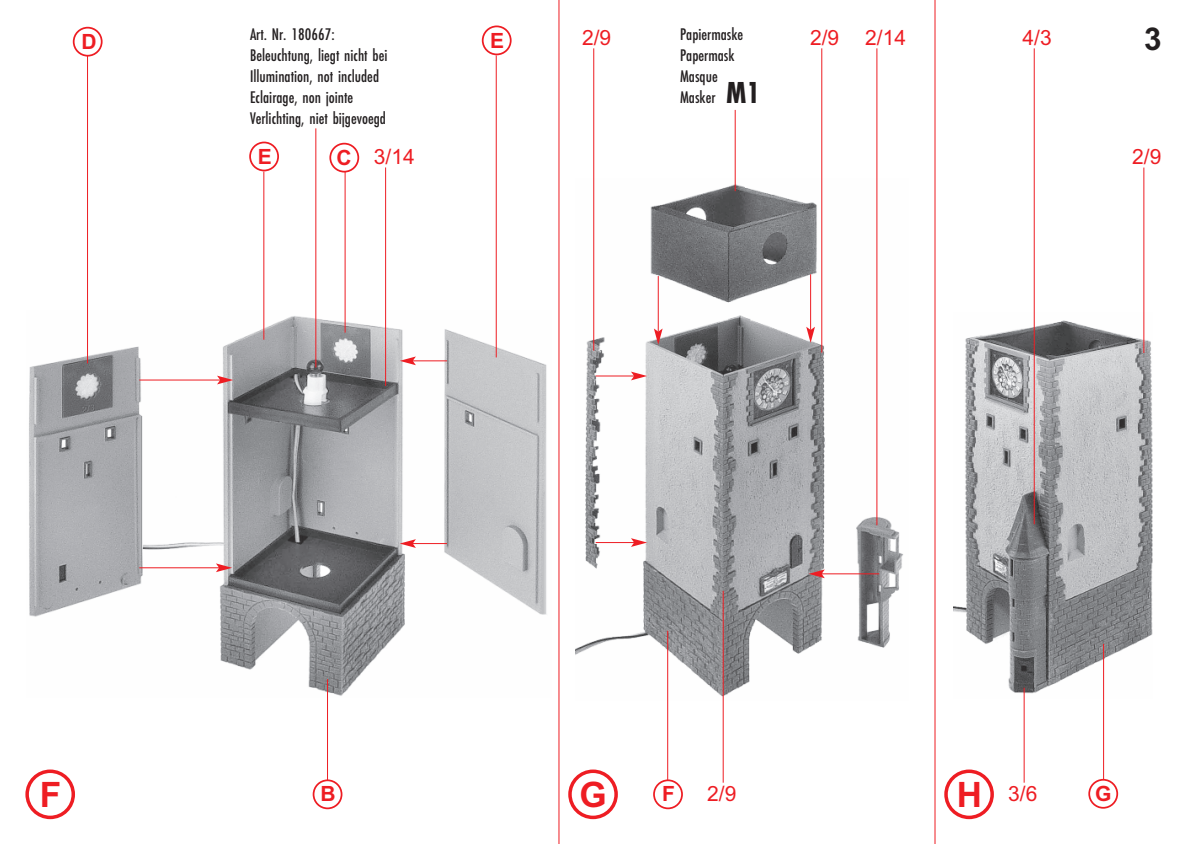
<style>
.page{position:relative;width:1191px;height:844px;background:#fff}
.page>*{position:absolute;margin:0;border:0;box-sizing:border-box;transform-origin:0 0}
.t1{font:700 35px "Arial";color:#ee1d23}
.t2{font:700 31.5px "Arial";color:#231f20}
.t3{font:21px "Arial";color:#ee1d23}
.t4{font:700 21px "Arial";color:#ee1d23}
.t5{font:17.5px/21px "Futura EF Medium Con";color:#231f20}
.s1{font-family:"Futura EF Bold Con";font-size:31.5px}
</style>
<div class="page">
<hr style="left:558px;top:0;width:1px;height:843px;background:#ee1d23">
<hr style="left:934px;top:0;width:1px;height:843px;background:#ee1d23">
<img style="left:575px;top:179px;width:328px;height:520px">
<img style="left:953px;top:313px;width:199px;height:385px">
<img style="left:29px;top:310px;width:518px;height:386px">
<hr style="left:1143px;top:167px;width:1px;height:186px;background:#ee1d23">
<hr style="left:1033px;top:48px;width:1px;height:476px;background:#ee1d23">
<hr style="left:593px;top:48px;width:1px;height:302px;background:#ee1d23">
<hr style="left:821px;top:48px;width:1px;height:304px;background:#ee1d23">
<hr style="left:722px;top:590px;width:1px;height:192px;background:#ee1d23">
<hr style="left:1023px;top:687px;width:1px;height:95px;background:#ee1d23">
<hr style="left:667px;top:630px;width:1px;height:149px;background:#ee1d23">
<hr style="left:1103px;top:643px;width:1px;height:136px;background:#ee1d23">
<hr style="left:327px;top:679px;width:1px;height:101px;background:#ee1d23">
<hr style="left:876px;top:48px;width:1px;height:477px;background:#ee1d23">
<hr style="left:734px;top:110px;width:1px;height:81px;background:#ee1d23">
<hr style="left:385px;top:167px;width:1px;height:219px;background:#ee1d23">
<hr style="left:87px;top:55px;width:1px;height:308px;background:#ee1d23">
<hr style="left:345px;top:171px;width:1px;height:161px;background:#ee1d23">
<hr style="left:263px;top:171px;width:1px;height:168px;background:#ee1d23">
<hr style="left:315px;top:128px;width:1px;height:239px;background:#ee1d23">
<hr style="left:496px;top:55px;width:1px;height:302px;background:#ee1d23">
<hr style="left:139px;top:379px;width:81px;height:1px;background:#ee1d23">
<svg style="left:217px;top:375px;width:16px;height:9px"></svg>
<hr style="left:413px;top:360px;width:34px;height:1px;background:#ee1d23">
<svg style="left:400px;top:356px;width:16px;height:9px"></svg>
<hr style="left:658px;top:276px;width:1px;height:55px;background:#ee1d23">
<svg style="left:654px;top:328px;width:8px;height:16px"></svg>
<hr style="left:810px;top:274px;width:1px;height:56px;background:#ee1d23">
<svg style="left:806px;top:326px;width:9px;height:17px"></svg>
<hr style="left:821px;top:573px;width:58px;height:1px;background:#ee1d23">
<svg style="left:808px;top:569px;width:16px;height:9px"></svg>
<hr style="left:595px;top:542px;width:39px;height:1px;background:#ee1d23">
<svg style="left:631px;top:538px;width:16px;height:8px"></svg>
<hr style="left:595px;top:375px;width:39px;height:1px;background:#ee1d23">
<svg style="left:631px;top:371px;width:16px;height:9px"></svg>
<hr style="left:413px;top:543px;width:34px;height:1px;background:#ee1d23">
<svg style="left:400px;top:539px;width:16px;height:8px"></svg>
<hr style="left:139px;top:567px;width:80px;height:1px;background:#ee1d23">
<svg style="left:216px;top:563px;width:16px;height:9px"></svg>
<svg style="left:313px;top:779px;width:29px;height:30px"></svg>
<svg style="left:73px;top:27px;width:30px;height:30px"></svg>
<svg style="left:329px;top:143px;width:30px;height:29px"></svg>
<svg style="left:482px;top:25px;width:29px;height:30px"></svg>
<svg style="left:249px;top:141px;width:30px;height:30px"></svg>
<svg style="left:25px;top:769px;width:50px;height:50px"></svg>
<svg style="left:568px;top:769px;width:50px;height:50px"></svg>
<svg style="left:944px;top:769px;width:50px;height:50px"></svg>
<svg style="left:653px;top:779px;width:30px;height:30px"></svg>
<svg style="left:1088px;top:778px;width:30px;height:30px"></svg>
<p class="t4" style="left:81px;top:29px;width:17px">D</p>
<p class="t5" style="left:250px;top:24px;width:139px">Art. Nr. 180667:<br>Beleuchtung, liegt nicht bei<br>Illumination, not included<br>Eclairage, non jointe<br>Verlichting, niet bijgevoegd</p>
<p class="t4" style="left:490px;top:28px;width:16px">E</p>
<p class="t5" style="left:680px;top:24px;width:82px">Papiermaske<br>Papermask<br>Masque<br>Masker <span class="s1">M1</span></p>
<p class="t3" style="left:582px;top:25px;width:31px">2/9</p>
<p class="t3" style="left:810px;top:25px;width:31px">2/9</p>
<p class="t3" style="left:1022px;top:25px;width:31px">4/3</p>
<p class="t3" style="left:865px;top:25px;width:42px">2/14</p>
<h2 class="t2" style="left:1144px;top:20px;width:19px">3</h2>
<p class="t4" style="left:258px;top:144px;width:16px">E</p>
<p class="t4" style="left:336px;top:145px;width:17px">C</p>
<p class="t3" style="left:374px;top:144px;width:42px">3/14</p>
<p class="t3" style="left:1132px;top:144px;width:31px">2/9</p>
<h1 class="t1" style="left:40px;top:773px;width:23px">F</h1>
<h1 class="t1" style="left:579px;top:773px;width:29px">G</h1>
<p class="t4" style="left:662px;top:781px;width:14px">F</p>
<h1 class="t1" style="left:956px;top:773px;width:27px">H</h1>
<p class="t4" style="left:1095px;top:781px;width:18px">G</p>
<p class="t3" style="left:1008px;top:781px;width:31px">3/6</p>
<p class="t3" style="left:707px;top:781px;width:31px">2/9</p>
<p class="t4" style="left:320px;top:781px;width:17px">B</p>
</div>
